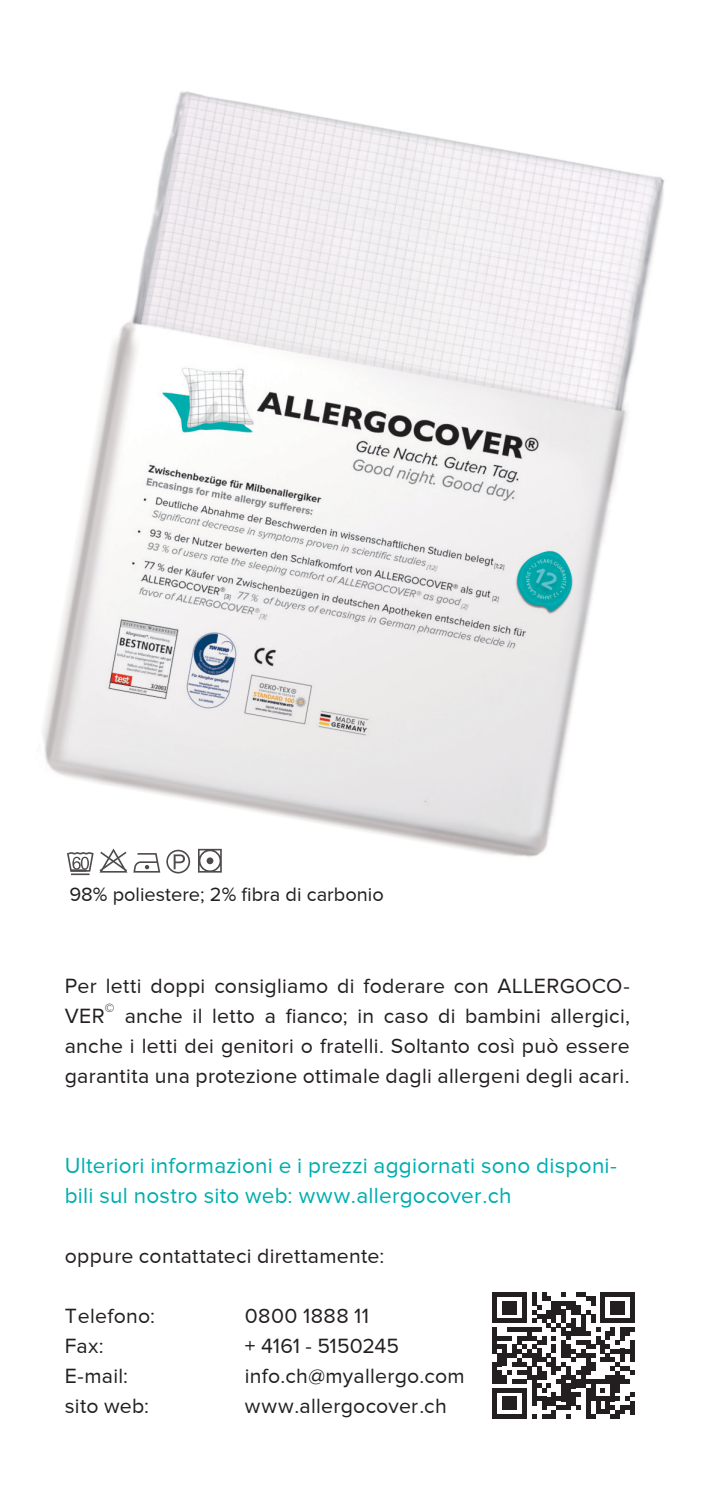
<style>
.page{position:relative;width:710px;height:1489px;background:#fff}
.page>*{position:absolute;margin:0;border:0;box-sizing:border-box;transform-origin:0 0}
.t1{font:22.5px/30px "Proxima Nova";letter-spacing:.01em;color:#00aeaf}
.t2{font:21.25px/30px "Proxima Nova";letter-spacing:.015em;color:#231f20}
.t3{font:21.25px "Proxima Nova";letter-spacing:-.005em;color:#231f20}
.t4{font:20px "Proxima Nova";color:#231f20}
.t5{font:12.5px "Proxima Nova";color:#231f20}
</style>
<div class="page">
<svg style="left:169px;top:869px;width:19px;height:4px"></svg>
<svg style="left:198px;top:869px;width:24px;height:3px"></svg>
<svg style="left:133px;top:869px;width:27px;height:3px"></svg>
<svg style="left:70px;top:869px;width:57px;height:6px"></svg>
<img style="left:42px;top:91px;width:623px;height:778px">
<div style="left:492px;top:1292px;width:5px;height:9px;background:#231f20"></div>
<div style="left:492px;top:1301px;width:5px;height:9px;background:#231f20"></div>
<div style="left:492px;top:1310px;width:5px;height:13px;background:#231f20"></div>
<div style="left:492px;top:1327px;width:5px;height:26px;background:#231f20"></div>
<div style="left:492px;top:1362px;width:5px;height:21px;background:#231f20"></div>
<div style="left:492px;top:1388px;width:5px;height:30px;background:#231f20"></div>
<svg style="left:497px;top:1292px;width:137px;height:126px"></svg>
<div style="left:629px;top:1401px;width:5px;height:13px;background:#231f20"></div>
<p class="t4" style="left:69px;top:885px;width:316px">98% poliestere; 2% fibra di carbonio</p>
<p class="t2" style="left:65px;top:972px;width:566px">Per letti doppi consigliamo di foderare con ALLERGOCO-<br>VER</p>
<p class="t5" style="left:105px;top:1002px;width:11px">©</p>
<p class="t2" style="left:65px;top:1002px;width:566px;text-align:justify;text-indent:60px">anche il letto a fianco; in caso di bambini allergici, anche i letti dei genitori o fratelli. Soltanto così può essere garantita una protezione ottimale dagli allergeni degli acari.</p>
<p class="t1" style="left:65px;top:1151px;width:553px">Ulteriori informazioni e i prezzi aggiornati sono disponi&shy;bili sul nostro sito web: www.allergocover.ch</p>
<p class="t2" style="left:65px;top:1242px;width:321px">oppure contattateci direttamente:</p>
<p class="t2" style="left:65px;top:1302px;width:92px">Telefono:</p>
<p class="t2" style="left:245px;top:1302px;width:125px">0800 1888 11</p>
<p class="t2" style="left:65px;top:1332px;width:40px">Fax:</p>
<p class="t3" style="left:245px;top:1336px;width:155px">+ 4161 - 5150245</p>
<p class="t2" style="left:65px;top:1362px;width:65px">E-mail:</p>
<p class="t2" style="left:245px;top:1362px;width:221px">info.ch@myallergo.com</p>
<p class="t2" style="left:65px;top:1392px;width:86px">sito web:</p>
<p class="t2" style="left:245px;top:1392px;width:203px">www.allergocover.ch</p>
</div>
